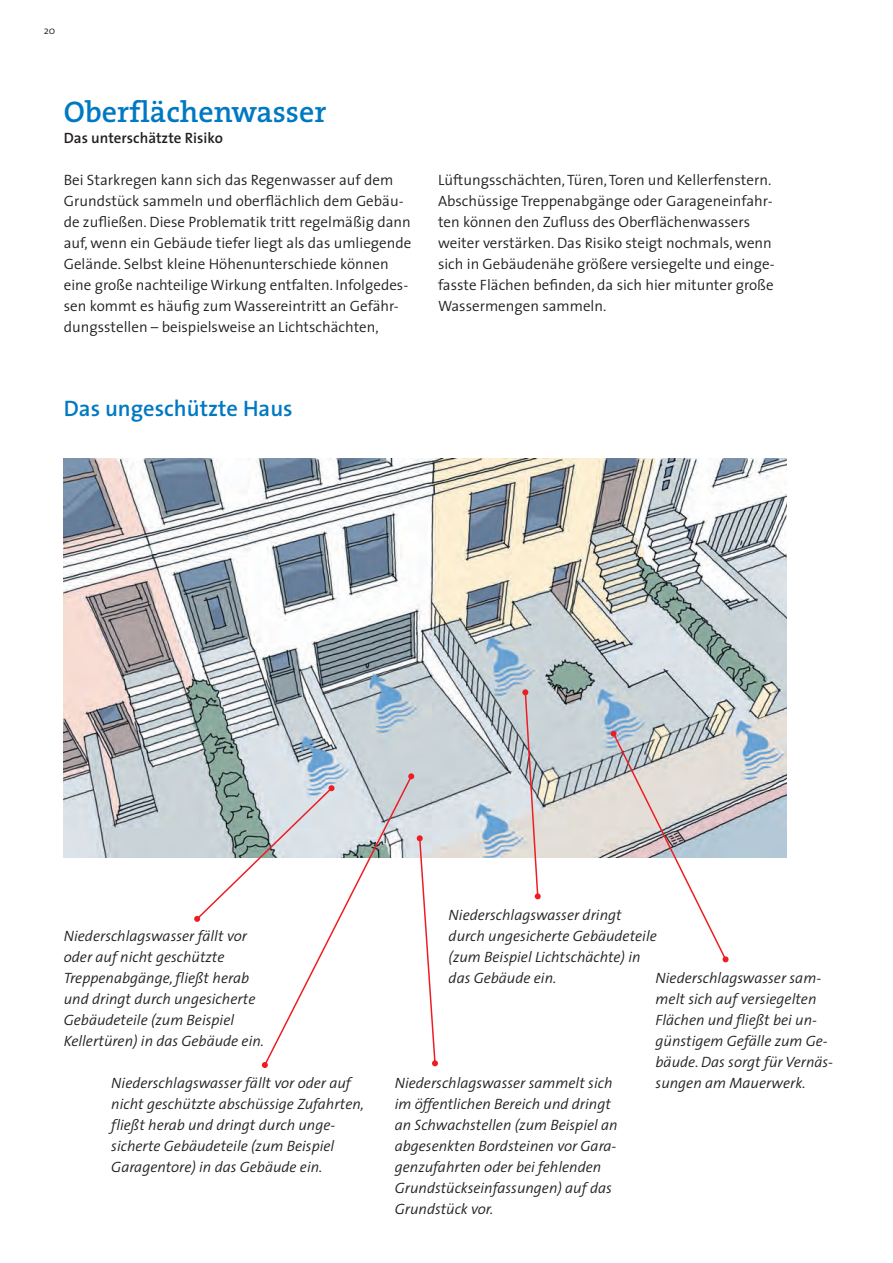
<style>
.page{position:relative;width:893px;height:1263px;background:#fff}
.page>*{position:absolute;margin:0;border:0;box-sizing:border-box;transform-origin:0 0}
.t1{font:600 30px "The Serif";color:#0079c2}
.t2{font:600 22.5px "The Sans";color:#0079c2}
.t3{font:italic 300 15px/21px "The Sans";color:#231f20}
.t4{font:300 15px/21px "The Sans";color:#231f20}
.t5{font:600 15px "The Sans";color:#231f20}
.t6{font:300 10.5px "The Sans";color:#231f20}
</style>
<div class="page">
<img style="left:64px;top:458px;width:723px;height:400px">
<svg style="left:194px;top:773px;width:244px;height:295px"></svg>
<svg style="left:611px;top:731px;width:118px;height:231px"></svg>
<svg style="left:522px;top:689px;width:19px;height:210px"></svg>
<p class="t6" style="left:44px;top:22px;width:13px">20</p>
<h1 class="t1" style="left:64px;top:87px;width:264px">Oberflächenwasser</h1>
<p class="t5" style="left:64px;top:126px;width:161px">Das unterschätzte Risiko</p>
<p class="t4" style="left:64px;top:169px;width:349px">Bei Starkregen kann sich das Regenwasser auf dem Grundstück sammeln und oberflächlich dem Gebäu&shy;de zufließen. Diese Problematik tritt regelmäßig dann auf, wenn ein Gebäude tiefer liegt als das umliegende Gelände. Selbst kleine Höhenunterschiede können eine große nachteilige Wirkung entfalten. Infolgedes&shy;sen kommt es häufig zum Wassereintritt an Gefähr&shy;dungsstellen – beispielsweise an Lichtschächten,</p>
<p class="t4" style="left:438px;top:169px;width:338px">Lüftungsschächten, Türen, Toren und Kellerfenstern.<br>Abschüssige Treppenabgänge oder Garageneinfahr&shy;ten können den Zufluss des Oberflächenwassers weiter verstärken. Das Risiko steigt nochmals, wenn sich in Gebäudenähe größere versiegelte und einge&shy;fasste Flächen befinden, da sich hier mitunter große Wassermengen sammeln.</p>
<h2 class="t2" style="left:64px;top:390px;width:230px">Das ungeschützte Haus</h2>
<p class="t3" style="left:449px;top:904px;width:210px">Niederschlagswasser dringt durch ungesicherte Gebäudeteile (zum Beispiel Lichtschächte) in das Gebäude ein.</p>
<p class="t3" style="left:64px;top:925px;width:202px">Niederschlagswasser fällt vor oder auf nicht geschützte<br>Treppenabgänge, fließt herab und dringt durch ungesicherte<br>Gebäudeteile (zum Beispiel<br>Kellertüren) in das Gebäude ein.</p>
<p class="t3" style="left:656px;top:967px;width:179px">Niederschlagswasser sam&shy;melt sich auf versiegelten<br>Flächen und fließt bei un&shy;günstigem Gefälle zum Ge&shy;bäude. Das sorgt für Vernäs&shy;sungen am Mauerwerk.</p>
<p class="t3" style="left:111px;top:1072px;width:254px">Niederschlagswasser fällt vor oder auf nicht geschützte abschüssige Zufahrten, fließt herab und dringt durch unge&shy;sicherte Gebäudeteile (zum Beispiel Garagentore) in das Gebäude ein.</p>
<p class="t3" style="left:395px;top:1072px;width:224px">Niederschlagswasser sammelt sich im öffentlichen Bereich und dringt an Schwachstellen (zum Beispiel an abgesenkten Bordsteinen vor Gara&shy;genzufahrten oder bei fehlenden<br>Grundstückseinfassungen) auf das<br>Grundstück vor.</p>
</div>
